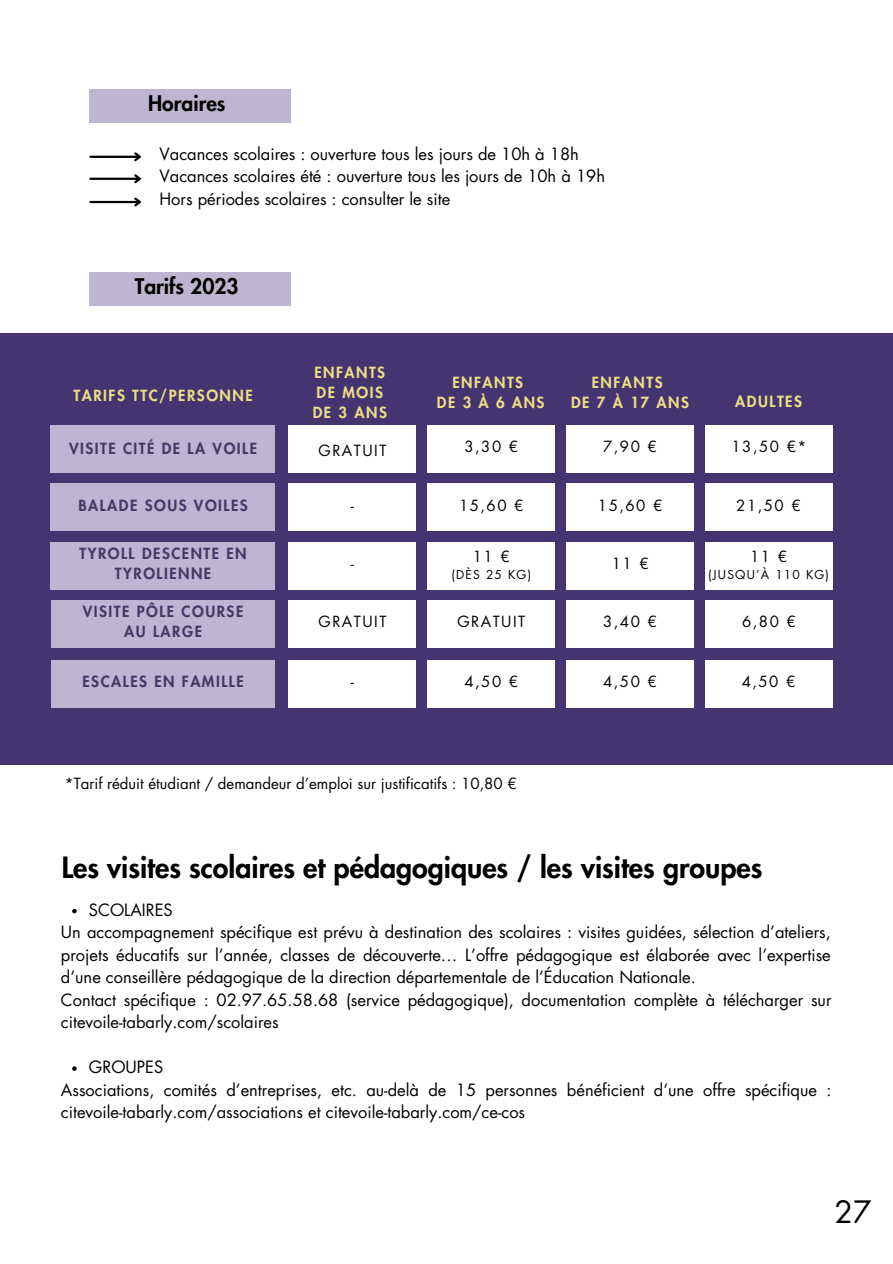
<style>
.page{position:relative;width:893px;height:1264px;background:#fff}
.page>*{position:absolute;margin:0;border:0;box-sizing:border-box;transform-origin:0 0}
.t1{font:30px "Futura Std";color:#000}
.t2{font:800 28.5px "Futura Std";color:#000}
.t3{font:800 21px "Futura Std";color:#000}
.t4{font:16.5px/22.5px "Futura Std";color:#000}
.t5{font:15px "Futura Std";color:#000}
.t6{font:800 15px/20.2px "Futura Std";letter-spacing:.1em;color:#473766;text-align:center}
.t7{font:800 15px/20.2px "Futura Std";letter-spacing:.1em;color:#f0dd84;text-align:center}
.t8{font:15px "Futura Std";letter-spacing:.1em;color:#000}
.t9{font:12px "Futura Std";letter-spacing:.1em;color:#000}
</style>
<div class="page">
<div style="left:89px;top:89px;width:201px;height:34px;background:#bdb5d1"></div>
<hr style="left:90px;top:156px;width:49px;height:2px;background:#000">
<svg style="left:132px;top:152px;width:9px;height:10px"></svg>
<hr style="left:90px;top:178px;width:49px;height:2px;background:#000">
<svg style="left:132px;top:174px;width:9px;height:10px"></svg>
<hr style="left:90px;top:201px;width:49px;height:2px;background:#000">
<svg style="left:132px;top:197px;width:9px;height:10px"></svg>
<div style="left:0;top:333px;width:892px;height:431px;background:#443470"></div>
<div style="left:51px;top:425px;width:224px;height:47px;background:#bdb5d1"></div>
<div style="left:51px;top:483px;width:224px;height:47px;background:#bdb5d1"></div>
<div style="left:51px;top:542px;width:224px;height:47px;background:#bdb5d1"></div>
<div style="left:51px;top:600px;width:224px;height:47px;background:#bdb5d1"></div>
<div style="left:704px;top:425px;width:128px;height:47px;background:#fff"></div>
<div style="left:704px;top:483px;width:128px;height:47px;background:#fff"></div>
<div style="left:704px;top:542px;width:128px;height:47px;background:#fff"></div>
<div style="left:704px;top:600px;width:128px;height:47px;background:#fff"></div>
<div style="left:51px;top:660px;width:224px;height:47px;background:#bdb5d1"></div>
<div style="left:704px;top:660px;width:128px;height:47px;background:#fff"></div>
<div style="left:566px;top:425px;width:128px;height:47px;background:#fff"></div>
<div style="left:566px;top:483px;width:128px;height:47px;background:#fff"></div>
<div style="left:566px;top:542px;width:128px;height:47px;background:#fff"></div>
<div style="left:566px;top:600px;width:128px;height:47px;background:#fff"></div>
<div style="left:566px;top:660px;width:128px;height:47px;background:#fff"></div>
<div style="left:427px;top:425px;width:127px;height:47px;background:#fff"></div>
<div style="left:427px;top:483px;width:127px;height:47px;background:#fff"></div>
<div style="left:427px;top:542px;width:127px;height:47px;background:#fff"></div>
<div style="left:427px;top:600px;width:128px;height:47px;background:#fff"></div>
<div style="left:427px;top:660px;width:128px;height:47px;background:#fff"></div>
<div style="left:288px;top:425px;width:128px;height:47px;background:#fff"></div>
<div style="left:288px;top:483px;width:128px;height:47px;background:#fff"></div>
<div style="left:288px;top:542px;width:128px;height:47px;background:#fff"></div>
<div style="left:288px;top:600px;width:128px;height:47px;background:#fff"></div>
<div style="left:288px;top:660px;width:128px;height:47px;background:#fff"></div>
<svg style="left:72px;top:908px;width:5px;height:5px"></svg>
<svg style="left:72px;top:1066px;width:5px;height:4px"></svg>
<div style="left:89px;top:272px;width:201px;height:33px;background:#bdb5d1"></div>
<p class="t3" style="left:148px;top:93px;width:79px">Horaires</p>
<p class="t4" style="left:159px;top:143px;width:447px">Vacances scolaires : ouverture tous les jours de 10h à 18h<br>Vacances scolaires été : ouverture tous les jours de 10h à 19h<br>Hors périodes scolaires : consulter le site</p>
<p class="t3" style="left:135px;top:277px;width:105px">Tarifs 2023</p>
<p class="t7" style="left:312px;top:362px;width:76px;text-align:left">ENFANTS<br>DE MOIS<br>DE 3 ANS</p>
<p class="t7" style="left:437px;top:373px;width:109px">ENFANTS<br>DE3À6ANS</p>
<p class="t7" style="left:571px;top:373px;width:119px">ENFANTS<br>DE 7 À 17 ANS</p>
<p class="t7" style="left:74px;top:386px;width:180px">TARIFS TTC/PERSONNE</p>
<p class="t7" style="left:735px;top:392px;width:68px">ADULTES</p>
<p class="t8" style="left:318px;top:443px;width:69px">GRATUIT</p>
<p class="t5" style="left:464px;top:439px;width:55px">3,30 €</p>
<p class="t6" style="left:69px;top:439px;width:189px">VISITE CITÉ DE LA VOILE</p>
<p class="t5" style="left:603px;top:439px;width:55px">7,90 €</p>
<p class="t5" style="left:731px;top:439px;width:76px">13,50 €*</p>
<p class="t6" style="left:78px;top:495px;width:171px">BALADE SOUS VOILES</p>
<p class="t6" style="left:79px;top:544px;width:169px">TYROLL DESCENTE EN<br>TYROLIENNE</p>
<p class="t6" style="left:83px;top:602px;width:162px">VISITE PÔLE COURSE<br>AU LARGE</p>
<p class="t6" style="left:82px;top:672px;width:163px">ESCALES EN FAMILLE</p>
<p class="t5" style="left:351px;top:498px;width:5px">-</p>
<p class="t5" style="left:459px;top:498px;width:66px">15,60 €</p>
<p class="t5" style="left:351px;top:557px;width:5px">-</p>
<p class="t5" style="left:473px;top:550px;width:38px">11 €</p>
<p class="t9" style="left:451px;top:569px;width:81px">(DÈS 25 KG)</p>
<p class="t8" style="left:318px;top:614px;width:69px">GRATUIT</p>
<p class="t8" style="left:457px;top:614px;width:69px">GRATUIT</p>
<p class="t5" style="left:598px;top:498px;width:66px">15,60 €</p>
<p class="t5" style="left:611px;top:557px;width:38px">11 €</p>
<p class="t5" style="left:736px;top:498px;width:66px">21,50 €</p>
<p class="t5" style="left:750px;top:550px;width:38px">11 €</p>
<p class="t9" style="left:708px;top:569px;width:122px">(JUSQU’À 110 KG)</p>
<p class="t5" style="left:603px;top:614px;width:55px">3,40 €</p>
<p class="t5" style="left:742px;top:614px;width:55px">6,80 €</p>
<p class="t5" style="left:351px;top:675px;width:5px">-</p>
<p class="t5" style="left:464px;top:675px;width:55px">4,50 €</p>
<p class="t5" style="left:603px;top:675px;width:55px">4,50 €</p>
<p class="t5" style="left:741px;top:675px;width:55px">4,50 €</p>
<p class="t5" style="left:65px;top:776px;width:453px">*Tarif réduit étudiant / demandeur d’emploi sur justificatifs : 10,80 €</p>
<h2 class="t2" style="left:62px;top:854px;width:702px">Les visites scolaires et pédagogiques / les visites groupes</h2>
<p class="t4" style="left:89px;top:899px;width:85px">SCOLAIRES</p>
<p class="t4" style="left:61px;top:921px;width:772px">Un accompagnement spécifique est prévu à destination des scolaires : visites guidées, sélection d’ateliers, projets éducatifs sur l’année, classes de découverte… L’offre pédagogique est élaborée avec l’expertise d’une conseillère pédagogique de la direction départementale de l’Éducation Nationale.<br>Contact spécifique : 02.97.65.58.68 (service pédagogique), documentation complète à télécharger sur citevoile-tabarly.com/scolaires</p>
<p class="t4" style="left:89px;top:1056px;width:76px">GROUPES</p>
<p class="t4" style="left:61px;top:1078px;width:772px">Associations, comités d’entreprises, etc. au-delà de 15 personnes bénéficient d’une offre spécifique : citevoile-tabarly.com/associations et citevoile-tabarly.com/ce-cos</p>
<h1 class="t1" style="left:834px;top:1198px;width:38px">27</h1>
</div>
